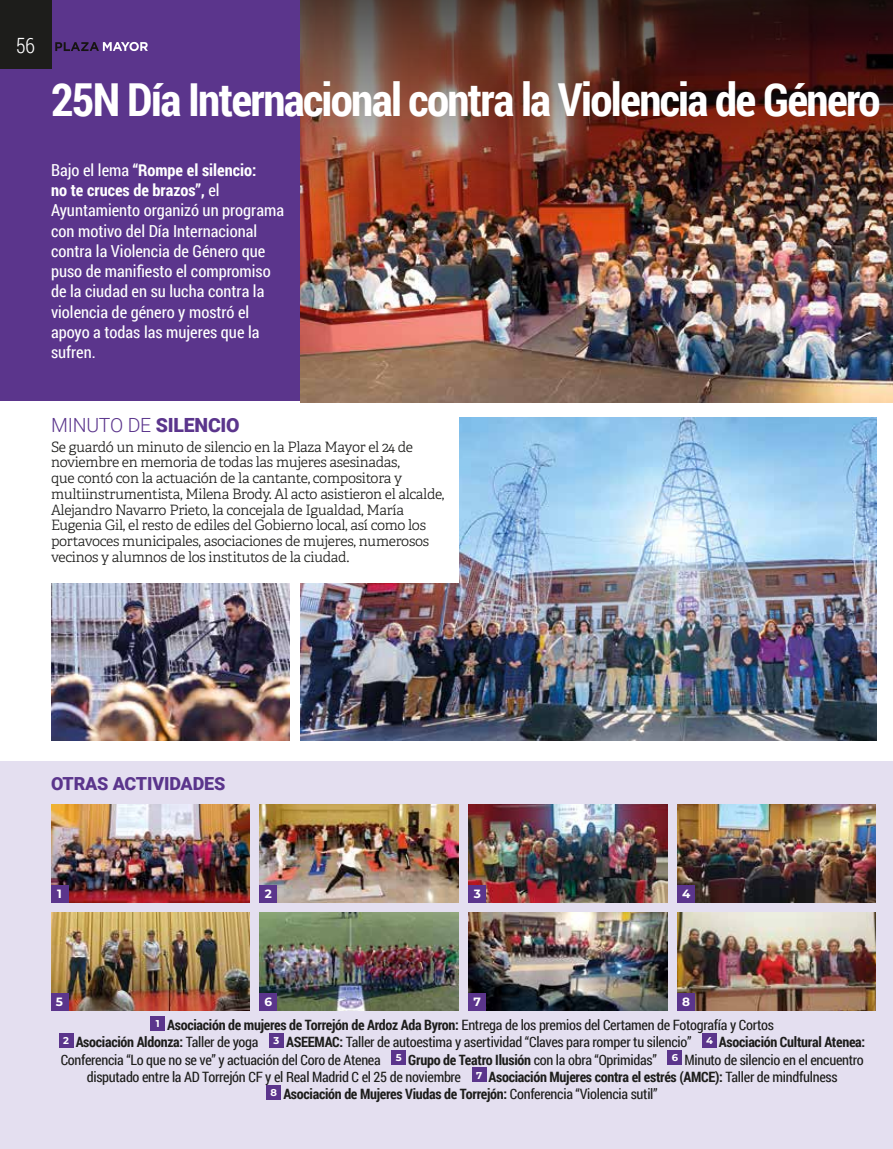
<style>
.page{position:relative;width:893px;height:1149px;background:#fff}
.page>*{position:absolute;margin:0;border:0;box-sizing:border-box;transform-origin:0 0}
.t1{font:700 45.45px "Roboto Condensed";letter-spacing:-.035em;color:#fff}
.t2{font:300 21px "Roboto Condensed";color:#fff}
.t3{font:300 19.5px "Roboto";letter-spacing:-.01em;color:#5b358c}
.t4{font:900 18px "Roboto";letter-spacing:-.01em;color:#5b358c}
.t5{font:16.5px/20.2px "Roboto Condensed";color:#fff}
.t6{font:14.25px/17.2px "Roboto Condensed";letter-spacing:-.02em;color:#1d1d1b;text-align:center}
.t7{font:300 14.25px/15.8px "Adelle";letter-spacing:-.02em;color:#1d1d1b}
.t8{font:700 12px "Montserrat";color:#fff}
.s1{font-weight:700}
.s2{font-weight:900}
</style>
<div class="page">
<img style="left:300px;top:417px;width:577px;height:323px">
<div style="left:0;top:412px;width:458px;height:171px;background:#fff"></div>
<div style="left:0;top:0;width:300px;height:400px;background:#5b358c"></div>
<div style="left:0;top:761px;width:893px;height:387px;background:#e4dff0"></div>
<img style="left:300px;top:240px;width:593px;height:162px">
<img style="left:300px;top:0;width:593px;height:240px">
<div style="left:0;top:0;width:51px;height:68px;background:#1d1d1b"></div>
<img style="left:51px;top:583px;width:238px;height:157px">
<img style="left:51px;top:912px;width:198px;height:97px">
<img style="left:260px;top:912px;width:198px;height:97px">
<img style="left:469px;top:912px;width:198px;height:97px">
<img style="left:678px;top:912px;width:198px;height:97px">
<div style="left:51px;top:992px;width:17px;height:17px;background:#5b358c"></div>
<div style="left:469px;top:992px;width:17px;height:17px;background:#5b358c"></div>
<div style="left:260px;top:992px;width:17px;height:17px;background:#5b358c"></div>
<img style="left:51px;top:804px;width:198px;height:97px">
<img style="left:260px;top:804px;width:198px;height:97px">
<img style="left:469px;top:804px;width:198px;height:97px">
<img style="left:678px;top:804px;width:198px;height:97px">
<div style="left:51px;top:884px;width:17px;height:17px;background:#5b358c"></div>
<div style="left:469px;top:884px;width:17px;height:17px;background:#5b358c"></div>
<div style="left:260px;top:884px;width:17px;height:17px;background:#5b358c"></div>
<div style="left:678px;top:884px;width:17px;height:17px;background:#5b358c"></div>
<div style="left:678px;top:992px;width:17px;height:17px;background:#5b358c"></div>
<div style="left:151px;top:1015px;width:14px;height:14px;background:#5b358c"></div>
<div style="left:59px;top:1032px;width:14px;height:14px;background:#5b358c"></div>
<div style="left:269px;top:1032px;width:15px;height:14px;background:#5b358c"></div>
<div style="left:702px;top:1032px;width:14px;height:14px;background:#5b358c"></div>
<div style="left:392px;top:1050px;width:14px;height:14px;background:#5b358c"></div>
<div style="left:668px;top:1050px;width:14px;height:14px;background:#5b358c"></div>
<div style="left:472px;top:1067px;width:14px;height:14px;background:#5b358c"></div>
<div style="left:267px;top:1084px;width:14px;height:14px;background:#5b358c"></div>
<svg style="left:55px;top:42px;width:93px;height:9px"></svg>
<h2 class="t2" style="left:16px;top:31px;width:21px">56</h2>
<h1 class="t1" style="left:51px;top:67px;width:831px">25N Día Internacional contra la Violencia de Género</h1>
<p class="t5" style="left:51px;top:159px;width:234px">Bajo el lema <span class="s1">“Rompe el silencio:<br>no te cruces de brazos”,</span> el<br>Ayuntamiento organizó un programa con motivo del Día Internacional contra la Violencia de Género que puso de manifiesto el compromiso de la ciudad en su lucha contra la violencia de género y mostró el apoyo a todas las mujeres que la sufren.</p>
<h3 class="t3" style="left:51px;top:411px;width:190px">MINUTO DE <span class="s2">SILENCIO</span></h3>
<p class="t7" style="left:51px;top:439px;width:395px">Se guardó un minuto de silencio en la Plaza Mayor el 24 de noviembre en memoria de todas las mujeres asesinadas,<br>que contó con la actuación de la cantante, compositora y multiinstrumentista, Milena Brody. Al acto asistieron el alcalde, Alejandro Navarro Prieto, la concejala de Igualdad, María Eugenia Gil, el resto de ediles del Gobierno local, así como los portavoces municipales, asociaciones de mujeres, numerosos vecinos y alumnos de los institutos de la ciudad.</p>
<p class="t4" style="left:51px;top:770px;width:176px">OTRAS ACTIVIDADES</p>
<p class="t8" style="left:57px;top:885px;width:6px">1</p>
<p class="t8" style="left:265px;top:885px;width:9px">2</p>
<p class="t8" style="left:474px;top:885px;width:9px">3</p>
<p class="t8" style="left:682px;top:885px;width:10px">4</p>
<p class="t8" style="left:56px;top:993px;width:9px">5</p>
<p class="t8" style="left:265px;top:993px;width:9px">6</p>
<p class="t8" style="left:474px;top:993px;width:9px">7</p>
<p class="t8" style="left:682px;top:993px;width:9px">8</p>
<p class="t6" style="left:61px;top:1015px;width:806px"><sup>1</sup> <span class="s1">Asociación de mujeres de Torrejón de Ardoz Ada Byron:</span> Entrega de los premios del Certamen de Fotografía y Cortos<br><sup>2</sup> <span class="s1">Asociación Aldonza:</span> Taller de yoga <sup>3</sup> <span class="s1">ASEEMAC:</span> Taller de autoestima y asertividad “Claves para romper tu silencio” <sup>4</sup> <span class="s1">Asociación Cultural Atenea:<br></span>Conferencia “Lo que no se ve” y actuación del Coro de Atenea <sup>5</sup> <span class="s1">Grupo de Teatro Ilusión</span> con la obra “Oprimidas” <sup>6</sup> Minuto de silencio en el encuentro disputado entre la AD Torrejón CF y el Real Madrid C el 25 de noviembre <sup>7</sup> <span class="s1">Asociación Mujeres contra el estrés (AMCE):</span> Taller de mindfulness<br><sup>8</sup> <span class="s1">Asociación de Mujeres Viudas de Torrejón:</span> Conferencia “Violencia sutil”</p>
</div>
